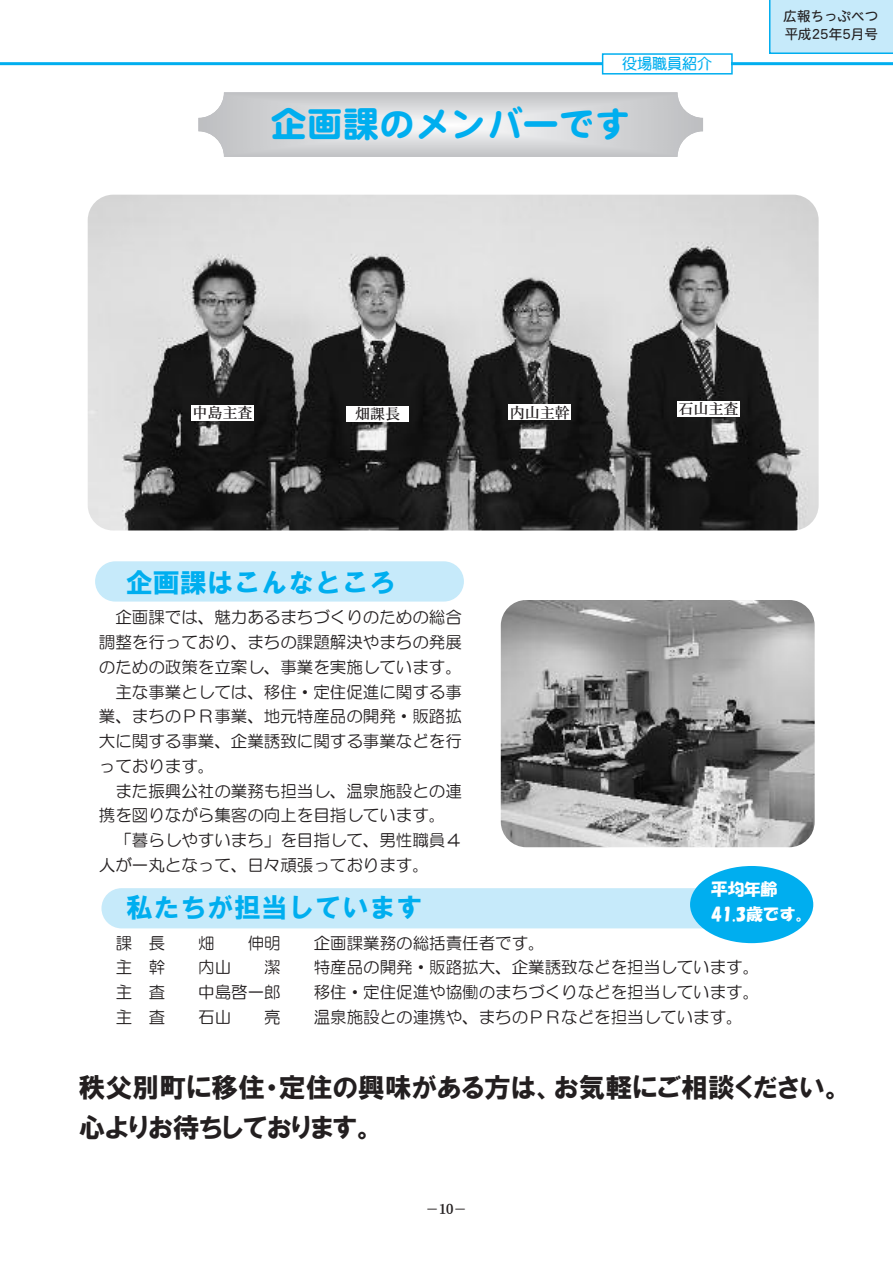
<style>
.page{position:relative;width:893px;height:1263px;background:#fff}
.page>*{position:absolute;margin:0;border:0;box-sizing:border-box;transform-origin:0 0}
.t1{font:36px "DF Maru Gothic SB WIN RKSJ H";color:#00aeef}
.t2{font:27px/40.5px "HGP Soei Kakugothic UB";color:#231f20}
.t3{font:27px "HGS Soei Kakugothic UB";color:#00aeef}
.t4{font:16.5px "HG Maru Gothic MPRO";color:#231f20}
.t5{font:16.5px/24.8px "HGS Soei Kakupoptai";color:#fff}
.t6{font:15px "DFHS Mincho W5 WIN RKSJ H";color:#231f20}
.t7{font:15px "DF Maru Gothic Bd WIN RKSJ H";color:#00aeef}
.t8{font:13.5px/18.1px "DFHS Maru Gothic W4 WINP RKSJ H";color:#231f20}
.t9{font:13.5px "DF Kai Sho Bd WINP RKSJ H";color:#231f20}
</style>
<div class="page">
<div style="left:101px;top:888px;width:696px;height:40px;background:#c6eafa;border-radius:20px"></div>
<div style="left:95px;top:561px;width:369px;height:41px;background:#c6eafa;border-radius:20px"></div>
<svg style="left:198px;top:92px;width:505px;height:65px;background:#d5d6d8"></svg>
<img style="left:88px;top:195px;width:731px;height:335px;border-radius:26px">
<img style="left:501px;top:600px;width:314px;height:247px;border-radius:26px">
<div style="left:347px;top:406px;width:62px;height:16px;background:#fff"></div>
<div style="left:191px;top:405px;width:63px;height:16px;background:#fff"></div>
<div style="left:509px;top:404px;width:62px;height:16px;background:#fff"></div>
<div style="left:677px;top:401px;width:63px;height:16px;background:#fff"></div>
<div style="left:690px;top:866px;width:123px;height:77px;background:#00aeef;border-radius:50%"></div>
<hr style="left:0;top:62px;width:893px;height:3px;background:#00aeef">
<div style="left:603px;top:55px;width:128px;height:18px;background:#fff"></div>
<div style="left:602px;top:53px;width:131px;height:22px;border:2px solid #00aeef"></div>
<div style="left:769px;top:0;width:124px;height:54px;background:#c6eafa"></div>
<p class="t7" style="left:622px;top:56px;width:91px">役場職員紹介</p>
<h1 class="t1" style="left:271px;top:107px;width:361px">企画課のメンバーです</h1>
<p class="t8" style="left:784px;top:7px;width:96px">広報ちっぷべつ平成25年5月号</p>
<p class="t6" style="left:192px;top:406px;width:61px">中島主査</p>
<p class="t6" style="left:355px;top:406px;width:46px">畑課長</p>
<p class="t6" style="left:510px;top:405px;width:61px">内山主幹</p>
<p class="t6" style="left:678px;top:401px;width:61px">石山主査</p>
<h2 class="t3" style="left:126px;top:569px;width:271px">企画課はこんなところ</h2>
<p class="t4" style="left:115px;top:609px;width:348px">企画課では、魅力あるまちづくりのための総合</p>
<p class="t4" style="left:99px;top:634px;width:364px">調整を行っており、まちの課題解決やまちの発展</p>
<p class="t4" style="left:99px;top:659px;width:364px">のための政策を立案し、事業を実施しています。</p>
<p class="t4" style="left:115px;top:683px;width:348px">主な事業としては、移住・定住促進に関する事</p>
<p class="t4" style="left:99px;top:708px;width:364px">業、まちのＰＲ事業、地元特産品の開発・販路拡</p>
<p class="t4" style="left:99px;top:733px;width:364px">大に関する事業、企業誘致に関する事業などを行</p>
<p class="t4" style="left:99px;top:758px;width:117px">っております。</p>
<p class="t4" style="left:115px;top:782px;width:348px">また振興公社の業務も担当し、温泉施設との連</p>
<p class="t4" style="left:99px;top:807px;width:348px">携を図りながら集客の向上を目指しています。</p>
<p class="t4" style="left:115px;top:832px;width:348px">「暮らしやすいまち」を目指して、男性職員４</p>
<p class="t4" style="left:99px;top:857px;width:331px">人が一丸となって、日々頑張っております。</p>
<h2 class="t3" style="left:126px;top:894px;width:298px">私たちが担当しています</h2>
<p class="t4" style="left:116px;top:934px;width:51px">課 長</p>
<p class="t4" style="left:198px;top:934px;width:18px">畑</p>
<p class="t4" style="left:248px;top:934px;width:34px">伸明</p>
<p class="t4" style="left:314px;top:934px;width:232px">企画課業務の総括責任者です。</p>
<p class="t4" style="left:116px;top:959px;width:51px">主 幹</p>
<p class="t4" style="left:198px;top:959px;width:34px">内山</p>
<p class="t4" style="left:264px;top:959px;width:18px">潔</p>
<p class="t4" style="left:314px;top:959px;width:447px">特産品の開発・販路拡大、企業誘致などを担当しています。</p>
<p class="t4" style="left:116px;top:984px;width:51px">主 査</p>
<p class="t4" style="left:198px;top:984px;width:84px">中島啓一郎</p>
<p class="t4" style="left:314px;top:984px;width:447px">移住・定住促進や協働のまちづくりなどを担当しています。</p>
<p class="t4" style="left:116px;top:1009px;width:51px">主 査</p>
<p class="t4" style="left:198px;top:1009px;width:34px">石山</p>
<p class="t4" style="left:264px;top:1009px;width:18px">亮</p>
<p class="t4" style="left:314px;top:1009px;width:430px">温泉施設との連携や、まちのＰＲなどを担当しています。</p>
<p class="t5" style="left:711px;top:877px;width:103px">平均年齢<br>41.3歳です。</p>
<h2 class="t2" style="left:78px;top:1066px;width:766px">秩父別町に移住・定住の興味がある方は、お気軽にご相談ください。心よりお待ちしております。</h2>
<p class="t9" style="left:426px;top:1202px;width:43px">－10－</p>
</div>
